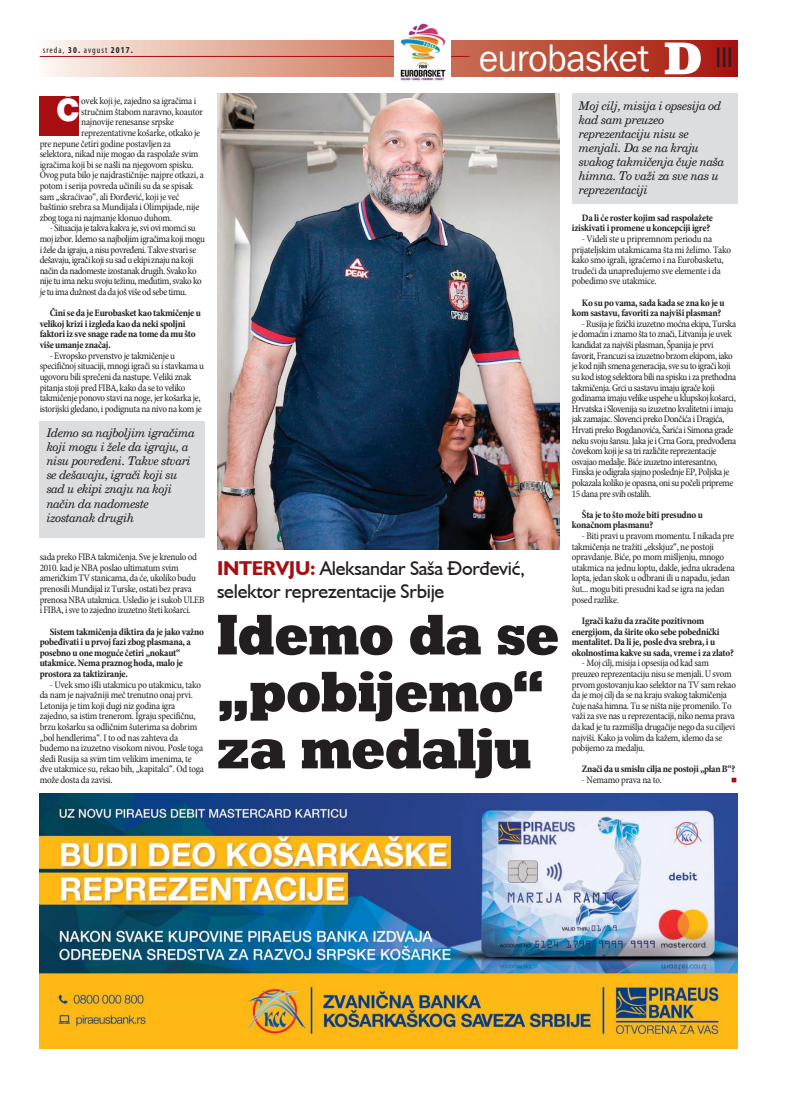
<style>
.page{position:relative;width:794px;height:1098px;background:#fff}
.page>*{position:absolute;margin:0;border:0;box-sizing:border-box;transform-origin:0 0}
.t1{font:900 57px/56.9px "Geo Slab";color:#231f20;scale:.9 1}
.t2{font:37.7px "Frankfurt Gothic";color:#fff;scale:.96 1}
.t3{font:900 34px "Nimbus Re Sans";color:#fff}
.t4{font:28.9px "Myriad YU Pro Cond";color:#231f20}
.t5{font:20px/22px "Humanist 521";letter-spacing:-.015em;color:#231f20}
.t6{font:italic 12px/14px "New Brunswick";letter-spacing:-.025em;color:#231f20}
.t7{font:10px/10.6px "Minion YU Pro Cond";letter-spacing:-.03em;color:#231f20}
.t8{font:700 10px/10.6px "Minion YU Pro Cond";letter-spacing:-.025em;color:#231f20}
.t9{font:9px "Myriad YU Pro Cond";letter-spacing:.115em;color:#231f20}
.s1{font-weight:700}
.s2{font-weight:700;color:#a70e12}
</style>
<div class="page">
<svg style="left:40px;top:40px;width:697px;height:36px;background:#d28775"></svg>
<hr style="left:40px;top:56px;width:429px;height:1px;background:#a70e12">
<svg style="left:665px;top:42px;width:36px;height:32px"></svg>
<img style="left:394px;top:23px;width:57px;height:58px">
<img style="left:40px;top:793px;width:697px;height:254px">
<img style="left:217px;top:93px;width:343px;height:456px">
<div style="left:40px;top:421px;width:165px;height:117px;background:#dcddde"></div>
<div style="left:572px;top:93px;width:165px;height:111px;background:#dcddde"></div>
<div style="left:40px;top:96px;width:39px;height:40px;background:#a70e12"></div>
<p class="t9" style="left:43px;top:47px;width:92px">sreda, <span class="s1">30.</span> avgust <span class="s1">2017.</span></p>
<h2 class="t2" style="left:479px;top:34px;width:178px">eurobasket</h2>
<h3 class="t4" style="left:715px;top:48px;width:19px">III</h3>
<h3 class="t3" style="left:56px;top:90px;width:25px">^</h3>
<p class="t7" style="left:81px;top:96px;width:117px">ovek koji je, zajedno sa igra~ima i</p>
<p class="t7" style="left:81px;top:107px;width:123px">stru~nim {tabom naravno, koautor</p>
<p class="t7" style="left:81px;top:118px;width:94px">najnovije renesanse srpske</p>
<p class="t7" style="left:81px;top:128px;width:120px">reprezentativne ko{arke, otkako je</p>
<p class="t7" style="left:40px;top:139px;width:133px">pre nepune ~etiri godine postavljen za</p>
<p class="t7" style="left:40px;top:149px;width:160px">selektora, nikad nije mogao da raspola`e svim</p>
<p class="t7" style="left:40px;top:160px;width:155px">igra~ima koji bi se na{li na njegovom spisku.</p>
<p class="t7" style="left:40px;top:171px;width:166px">Ovog puta bilo je najdrasti~nije: najpre otkazi, a</p>
<p class="t7" style="left:40px;top:181px;width:155px">potom i serija povreda u~inili su da se spisak</p>
<p class="t7" style="left:40px;top:192px;width:141px">sam „skra}ivao“, ali \or|evi}, koji je ve}</p>
<p class="t7" style="left:40px;top:202px;width:161px">ba{tinio srebra sa Mundijala i Olimpijade, nije</p>
<p class="t7" style="left:40px;top:213px;width:134px">zbog toga ni najmanje klonuo duhom.</p>
<p class="t7" style="left:40px;top:224px;width:167px;text-indent:10px">- Situacija je takva kakva je, svi ovi momci su moj izbor. Idemo sa najboljim igra~ima koji mogu i `ele da igraju, a nisu povre|eni. Takve stvari se de{avaju, igra~i koji su sad u ekipi znaju na koji na~in da nadomeste izostanak drugih. Svako ko nije tu ima neku svoju te`inu, me|utim, svako ko je tu ima du`nost da da jo{ vi{e od sebe timu.</p>
<p class="t8" style="left:40px;top:308px;width:163px;text-indent:10px">^ini se da je Eurobasket kao takmi~enje u velikoj krizi i izgleda kao da neki spoljni faktori iz sve snage rade na tome da mu {to vi{e umanje zna~aj.</p>
<p class="t7" style="left:40px;top:351px;width:166px;text-indent:10px">- Evropsko prvenstvo je takmi~enje u specifi~noj situaciji, mnogi igra~i su i stavkama u ugovoru bili spre~eni da nastupe. Veliki znak pitanja stoji pred FIBA, kako da se to veliko takmi~enje ponovo stavi na noge, jer ko{arka je, istorijski gledano, i podignuta na nivo na kom je</p>
<p class="t6" style="left:47px;top:426px;width:150px">Idemo sa najboljim igra~ima koji mogu i `ele da igraju, a nisu povre|eni. Takve stvari se de{avaju, igra~i koji su sad u ekipi znaju na koji na~in da nadomeste izostanak drugih</p>
<p class="t7" style="left:40px;top:552px;width:166px">sada preko FIBA takmi~enja. Sve je krenulo od 2010. kad je NBA poslao ultimatum svim ameri~kim TV stanicama, da }e, ukoliko budu prenosili Mundijal iz Turske, ostati bez prava prenosa NBA utakmica. Usledio je i sukob ULEB i FIBA, i sve to zajedno izuzetno {teti ko{arci.</p>
<p class="t8" style="left:40px;top:626px;width:166px;text-indent:10px">Sistem takmi~enja diktira da je jako va`no pobe|ivati i u prvoj fazi zbog plasmana, a posebno u one mogu}e ~etiri „nokaut“ utakmice. Nema praznog hoda, malo je prostora za taktiziranje.</p>
<p class="t7" style="left:40px;top:679px;width:166px;text-indent:10px">- Uvek smo i{li utakmicu po utakmicu, tako da nam je najva`niji me~ trenutno onaj prvi.<br>Letonija je tim koji dugi niz godina igra zajedno, sa istim trenerom. Igraju specifi~nu, brzu ko{arku sa odli~nim {uterima sa dobrim „bol hendlerima“. I to od nas zahteva da budemo na izuzetno visokom nivou. Posle toga sledi Rusija sa svim tim velikim imenima, te dve utakmice su, rekao bih, „kapitalci“. Od toga mo`e dosta da zavisi.</p>
<h3 class="t5" style="left:217px;top:557px;width:310px"><span class="s2">INTERVJU:</span> Aleksandar Sa{a \or|evi}, selektor reprezentacije Srbije</h3>
<h1 class="t1" style="left:217px;top:605px;width:381px">Idemo da se „pobijemo“ za medalju</h1>
<p class="t6" style="left:579px;top:98px;width:147px">Moj cilj, misija i opsesija od kad sam preuzeo reprezentaciju nisu se menjali. Da se na kraju svakog takmi~enja ~uje na{a himna. To va`i za sve nas u reprezentaciji</p>
<p class="t8" style="left:572px;top:213px;width:143px;text-align:right">Da li }e roster kojim sad raspola`ete iziskivati i promene u koncepciji igre?</p>
<p class="t7" style="left:572px;top:234px;width:161px;text-indent:10px">- Videli ste u pripremnom periodu na prijateljskim utakmicama {ta mi `elimo. Tako kako smo igrali, igra}emo i na Eurobasketu, trude}i da unapre|ujemo sve elemente i da pobedimo sve utakmice.</p>
<p class="t8" style="left:572px;top:298px;width:154px;text-indent:10px">Ko su po vama, sada kada se zna ko je u kom sastavu, favoriti za najvi{i plasman?</p>
<p class="t7" style="left:572px;top:319px;width:166px;text-indent:10px">- Rusija je fizi~ki izuzetno mo}na ekipa, Turska je doma}in i znamo {ta to zna~i, Litvanija je uvek kandidat za najvi{i plasman, [panija je prvi favorit, Francuzi sa izuzetno brzom ekipom, iako je kod njih smena generacija, sve su to igra~i koji su kod istog selektora bili na spisku i za prethodna takmi~enja. Grci u sastavu imaju igra~e koji godinama imaju velike uspehe u klupskoj ko{arci, Hrvatska i Slovenija su izuzetno kvalitetni i imaju jak zamajac. Slovenci preko Don~i}a i Dragi}a, Hrvati preko Bogdanovi}a, [ari}a i Simona grade neku svoju {ansu. Jaka je i Crna Gora, predvo|ena ~ovekom koji je sa tri razli~ite reprezentacije osvajao medalje. Bi}e izuzetno interesantno, Finska je odigrala sjajno poslednje EP, Poljska je pokazala koliko je opasna, oni su po~eli pripreme 15 dana pre svih ostalih.</p>
<p class="t8" style="left:572px;top:510px;width:132px;text-indent:10px">[ta je to {to mo`e biti presudno u kona~nom plasmanu?</p>
<p class="t7" style="left:572px;top:531px;width:164px;text-indent:10px">- Biti pravi u pravom momentu. I nikada pre takmi~enja ne tra`iti „ekskjuz“, ne postoji opravdanje. Bi}e, po mom mi{ljenju, mnogo utakmica na jednu loptu, dakle, jedna ukradena lopta, jedan skok u odbrani ili u napadu, jedan {ut... mogu biti presudni kad se igra na jedan posed razlike.</p>
<p class="t8" style="left:572px;top:616px;width:164px;text-indent:10px">Igra~i ka`u da zra~ite pozitivnom energijom, da {irite oko sebe pobedni~ki mentalitet. Da li je, posle dva srebra, i u okolnostima kakve su sada, vreme i za zlato?</p>
<p class="t7" style="left:572px;top:658px;width:166px;text-indent:10px">- Moj cilj, misija i opsesija od kad sam preuzeo reprezentaciju nisu se menjali. U svom prvom gostovanju kao selektor na TV sam rekao da je moj cilj da se na kraju svakog takmi~enja ~uje na{a himna. Tu se ni{ta nije promenilo. To va`i za sve nas u reprezentaciji, niko nema prava da kad je tu razmi{lja druga~ije nego da su ciljevi najvi{i. Kako ja volim da ka`em, idemo da se pobijemo za medalju.</p>
<p class="t8" style="left:582px;top:764px;width:155px">Zna~i da u smislu cilja ne postoji „plan B“?</p>
<p class="t7" style="left:582px;top:775px;width:82px">- Nemamo prava na to.</p>
</div>
